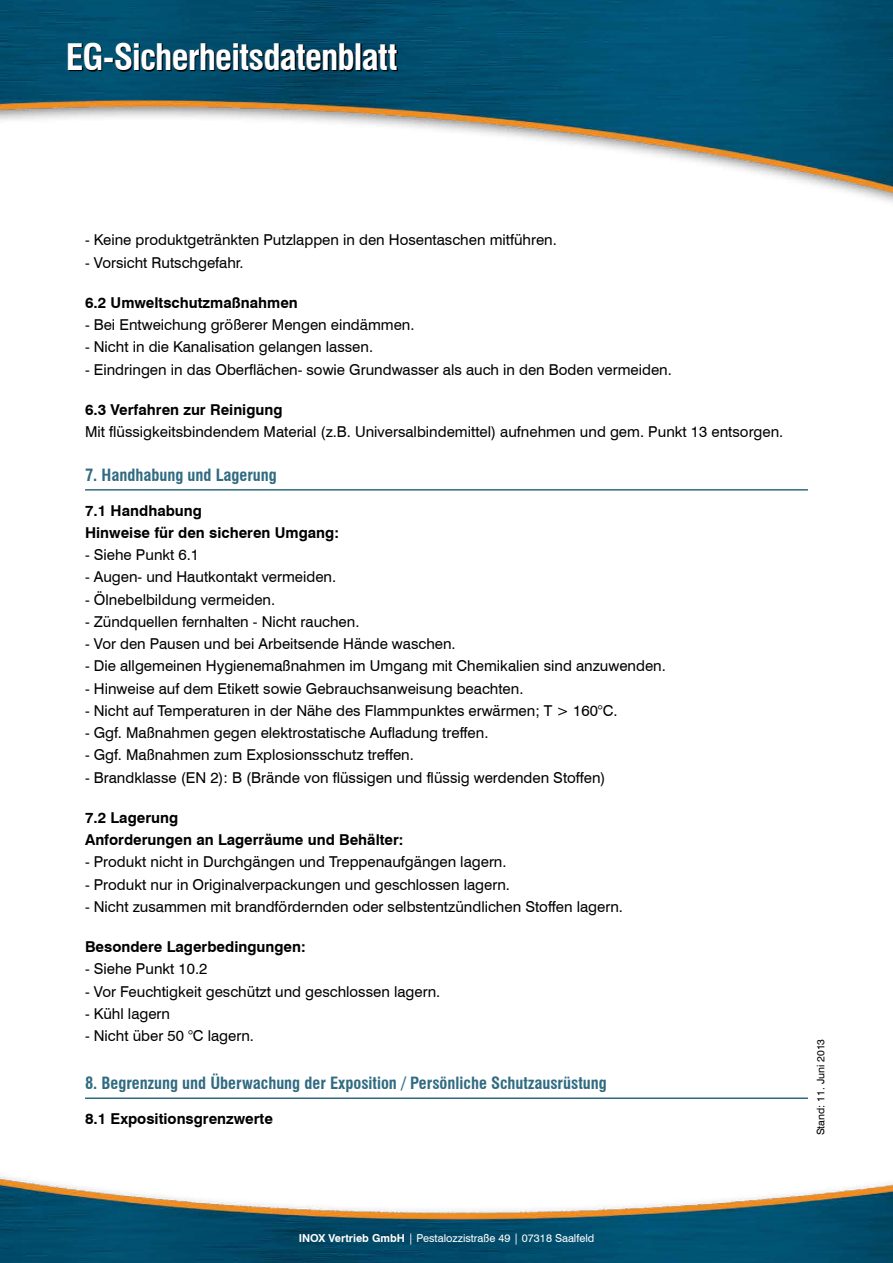
<style>
.page{position:relative;width:893px;height:1263px;background:#fff}
.page>*{position:absolute;margin:0;border:0;box-sizing:border-box;transform-origin:0 0}
.t1{font:700 condensed 35.7px "Swiss 721 BT";letter-spacing:-.025em;color:#fff}
.t2{font:700 condensed 16.5px "Swiss 721 BT";color:#306b81}
.t3{font:15px "Swiss 721 BT";color:#000}
.t4{font:700 15px/22.2px "Swiss 721 BT";color:#000}
.t5{font:10.95px "Swiss 721 BT";color:#fff}
.t6{font:10.5px "Swiss 721 BT";color:#000}
.s1{font-weight:700}
</style>
<div class="page">
<img style="left:0;top:0;width:893px;height:1263px">
<svg style="left:69px;top:43px;width:329px;height:28px;background:#002636"></svg>
<hr style="left:85px;top:489px;width:723px;height:2px;background:#306b81">
<hr style="left:85px;top:1097px;width:723px;height:2px;background:#306b81">
<h1 class="t1" style="left:66px;top:36px;width:333px">EG-Sicherheitsdatenblatt</h1>
<p class="t3" style="left:85px;top:231px;width:473px">- Keine produktgetränkten Putzlappen in den Hosentaschen mitführen.</p>
<p class="t3" style="left:85px;top:253px;width:160px">- Vorsicht Rutschgefahr.</p>
<p class="t4" style="left:85px;top:291px;width:214px">6.2 Umweltschutzmaßnahmen</p>
<p class="t3" style="left:85px;top:316px;width:331px">- Bei Entweichung größerer Mengen eindämmen.</p>
<p class="t3" style="left:85px;top:338px;width:290px">- Nicht in die Kanalisation gelangen lassen.</p>
<p class="t3" style="left:85px;top:360px;width:588px">- Eindringen in das Oberflächen- sowie Grundwasser als auch in den Boden vermeiden.</p>
<p class="t4" style="left:85px;top:398px;width:199px">6.3 Verfahren zur Reinigung</p>
<p class="t3" style="left:85px;top:423px;width:700px">Mit flüssigkeitsbindendem Material (z.B. Universalbindemittel) aufnehmen und gem. Punkt 13 entsorgen.</p>
<p class="t2" style="left:85px;top:465px;width:193px">7. Handhabung und Lagerung</p>
<p class="t4" style="left:85px;top:499px;width:255px">7.1 Handhabung<br>Hinweise für den sicheren Umgang:</p>
<p class="t3" style="left:85px;top:546px;width:116px">- Siehe Punkt 6.1</p>
<p class="t3" style="left:85px;top:568px;width:253px">- Augen- und Hautkontakt vermeiden.</p>
<p class="t3" style="left:85px;top:590px;width:192px">- Ölnebelbildung vermeiden.</p>
<p class="t3" style="left:85px;top:612px;width:276px">- Zündquellen fernhalten - Nicht rauchen.</p>
<p class="t3" style="left:85px;top:635px;width:372px">- Vor den Pausen und bei Arbeitsende Hände waschen.</p>
<p class="t3" style="left:85px;top:657px;width:582px">- Die allgemeinen Hygienemaßnahmen im Umgang mit Chemikalien sind anzuwenden.</p>
<p class="t3" style="left:85px;top:679px;width:440px">- Hinweise auf dem Etikett sowie Gebrauchsanweisung beachten.</p>
<p class="t3" style="left:85px;top:701px;width:534px">- Nicht auf Temperaturen in der Nähe des Flammpunktes erwärmen; T &gt; 160°C.</p>
<p class="t3" style="left:85px;top:724px;width:405px">- Ggf. Maßnahmen gegen elektrostatische Aufladung treffen.</p>
<p class="t3" style="left:85px;top:746px;width:330px">- Ggf. Maßnahmen zum Explosionsschutz treffen.</p>
<p class="t3" style="left:85px;top:768px;width:522px">- Brandklasse (EN 2): B (Brände von flüssigen und flüssig werdenden Stoffen)</p>
<p class="t4" style="left:85px;top:806px;width:320px">7.2 Lagerung<br>Anforderungen an Lagerräume und Behälter:</p>
<p class="t3" style="left:85px;top:853px;width:423px">- Produkt nicht in Durchgängen und Treppenaufgängen lagern.</p>
<p class="t3" style="left:85px;top:875px;width:426px">- Produkt nur in Originalverpackungen und geschlossen lagern.</p>
<p class="t3" style="left:85px;top:897px;width:539px">- Nicht zusammen mit brandfördernden oder selbstentzündlichen Stoffen lagern.</p>
<p class="t4" style="left:85px;top:935px;width:222px">Besondere Lagerbedingungen:</p>
<p class="t3" style="left:85px;top:960px;width:124px">- Siehe Punkt 10.2</p>
<p class="t3" style="left:85px;top:982px;width:357px">- Vor Feuchtigkeit geschützt und geschlossen lagern.</p>
<p class="t3" style="left:85px;top:1004px;width:87px">- Kühl lagern</p>
<p class="t3" style="left:85px;top:1026px;width:171px">- Nicht über 50 °C lagern.</p>
<p class="t2" style="left:85px;top:1073px;width:523px">8. Begrenzung und Überwachung der Exposition / Persönliche Schutzausrüstung</p>
<p class="t4" style="left:85px;top:1107px;width:189px">8.1 Expositionsgrenzwerte</p>
<p class="t6" style="left:814px;top:1135px;width:98px;rotate:-90deg">Stand: 11. Juni 2013</p>
<p class="t5" style="left:299px;top:1231px;width:297px"><span class="s1">INOX Vertrieb GmbH</span> | Pestalozzistraße 49 | 07318 Saalfeld</p>
</div>
